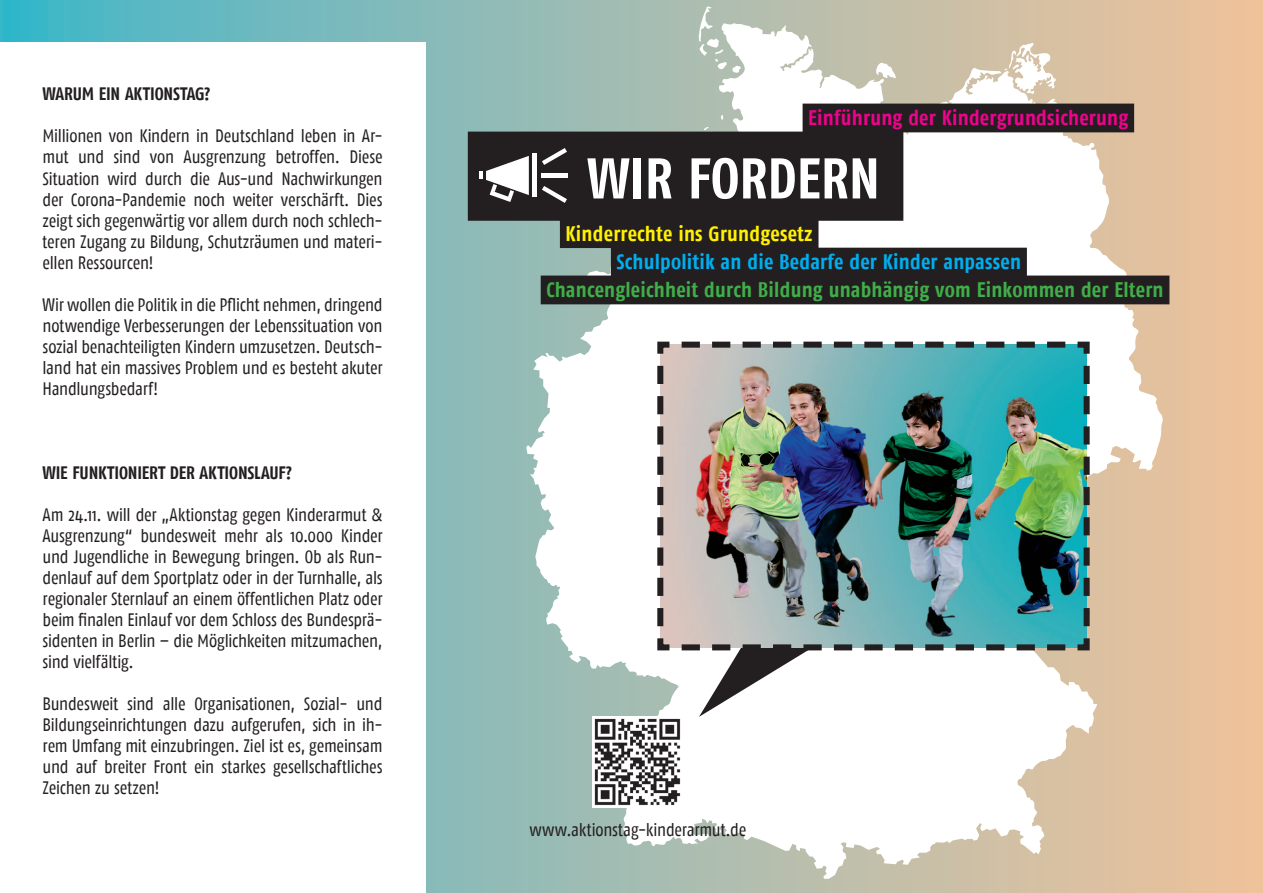
<style>
.page{position:relative;width:1263px;height:893px;background:#fff}
.page>*{position:absolute;margin:0;border:0;box-sizing:border-box;transform-origin:0 0}
.t1{font:700 57.3px "Fago Co Tf";color:#fff}
.t2{font:700 21px "Fago Co Tf";letter-spacing:.01em;color:#40ae49}
.t3{font:700 21px "Fago Co Tf";letter-spacing:.01em;color:#00aeef}
.t4{font:700 21px "Fago Co Tf";letter-spacing:.01em;color:#ed028c}
.t5{font:700 21px "Fago Co Tf";letter-spacing:.01em;color:#fff101}
.t6{font:18px/21px "Fago Co";letter-spacing:-.015em;color:#231f20;text-align:justify}
.t7{font:700 18px "Fago Co Tf";letter-spacing:-.01em;color:#231f20}
</style>
<div class="page">
<div style="left:0;top:0;width:1263px;height:893px;background:linear-gradient(to right,#4dbacc,#f4c19a)"></div>
<svg style="left:526px;top:23px;width:637px;height:856px"></svg>
<svg style="left:1004px;top:42px;width:52px;height:52px"></svg>
<svg style="left:876px;top:63px;width:20px;height:16px"></svg>
<svg style="left:698px;top:6px;width:43px;height:67px"></svg>
<svg style="left:703px;top:127px;width:9px;height:5px"></svg>
<svg style="left:721px;top:115px;width:3px;height:5px"></svg>
<div style="left:0;top:43px;width:425px;height:850px;background:#fff"></div>
<img style="left:593px;top:717px;width:90px;height:90px">
<svg style="left:682px;top:653px;width:389px;height:64px"></svg>
<img style="left:654px;top:339px;width:439px;height:314px">
<div style="left:468px;top:132px;width:435px;height:89px;background:#231f20"></div>
<div style="left:802px;top:104px;width:332px;height:28px;background:#231f20"></div>
<div style="left:560px;top:219px;width:258px;height:29px;background:#231f20"></div>
<div style="left:611px;top:248px;width:416px;height:28px;background:#231f20"></div>
<hr style="left:533px;top:154px;width:4px;height:43px;background:#fff">
<div style="left:541px;top:173px;width:27px;height:5px;background:#fff"></div>
<svg style="left:542px;top:186px;width:25px;height:17px"></svg>
<svg style="left:542px;top:148px;width:25px;height:17px"></svg>
<svg style="left:479px;top:156px;width:50px;height:46px"></svg>
<div style="left:541px;top:276px;width:628px;height:28px;background:#231f20"></div>
<p class="t7" style="left:43px;top:84px;width:169px">Warum ein Aktionstag?</p>
<p class="t6" style="left:43px;top:126px;width:342px">Millionen von Kindern in Deutschland leben in Ar&shy;mut und sind von Ausgrenzung betroffen. Diese Situation wird durch die Aus-und Nachwirkungen der Corona-Pandemie noch weiter verschärft. Dies zeigt sich gegenwärtig vor allem durch noch schlech&shy;teren Zugang zu Bildung, Schutzräumen und materi&shy;ellen Ressourcen!</p>
<p class="t6" style="left:43px;top:294px;width:342px">Wir wollen die Politik in die Pflicht nehmen, dringend notwendige Verbesserungen der Lebenssituation von sozial benachteiligten Kindern umzusetzen. Deutsch&shy;land hat ein massives Problem und es besteht akuter Handlungsbedarf!</p>
<p class="t7" style="left:43px;top:462px;width:251px">Wie funktioniert der Aktionslauf?</p>
<p class="t6" style="left:43px;top:504px;width:342px">Am 24.11. will der „Aktionstag gegen Kinderarmut &amp; Ausgrenzung“ bundesweit mehr als 10.000 Kinder und Jugendliche in Bewegung bringen. Ob als Run&shy;denlauf auf dem Sportplatz oder in der Turnhalle, als regionaler Sternlauf an einem öffentlichen Platz oder beim finalen Einlauf vor dem Schloss des Bundesprä&shy;sidenten in Berlin – die Möglichkeiten mitzumachen, sind vielfältig.</p>
<p class="t6" style="left:43px;top:693px;width:342px">Bundesweit sind alle Organisationen, Sozial- und Bildungseinrichtungen dazu aufgerufen, sich in ih&shy;rem Umfang mit einzubringen. Ziel ist es, gemeinsam und auf breiter Front ein starkes gesellschaftliches Zeichen zu setzen!</p>
<p class="t4" style="left:808px;top:106px;width:321px">Einführung der Kindergrundsicherung</p>
<h1 class="t1" style="left:587px;top:145px;width:129px">WIR FORDERN</h1>
<p class="t5" style="left:566px;top:221px;width:249px">Kinderrechte ins Grundgesetz</p>
<p class="t3" style="left:617px;top:250px;width:406px">Schulpolitik an die Bedarfe der Kinder anpassen</p>
<p class="t2" style="left:546px;top:277px;width:619px">Chancengleichheit durch Bildung unabhängig vom Einkommen der Eltern</p>
<p class="t6" style="left:529px;top:819px;width:218px">www.aktionstag-kinderarmut.de</p>
</div>
